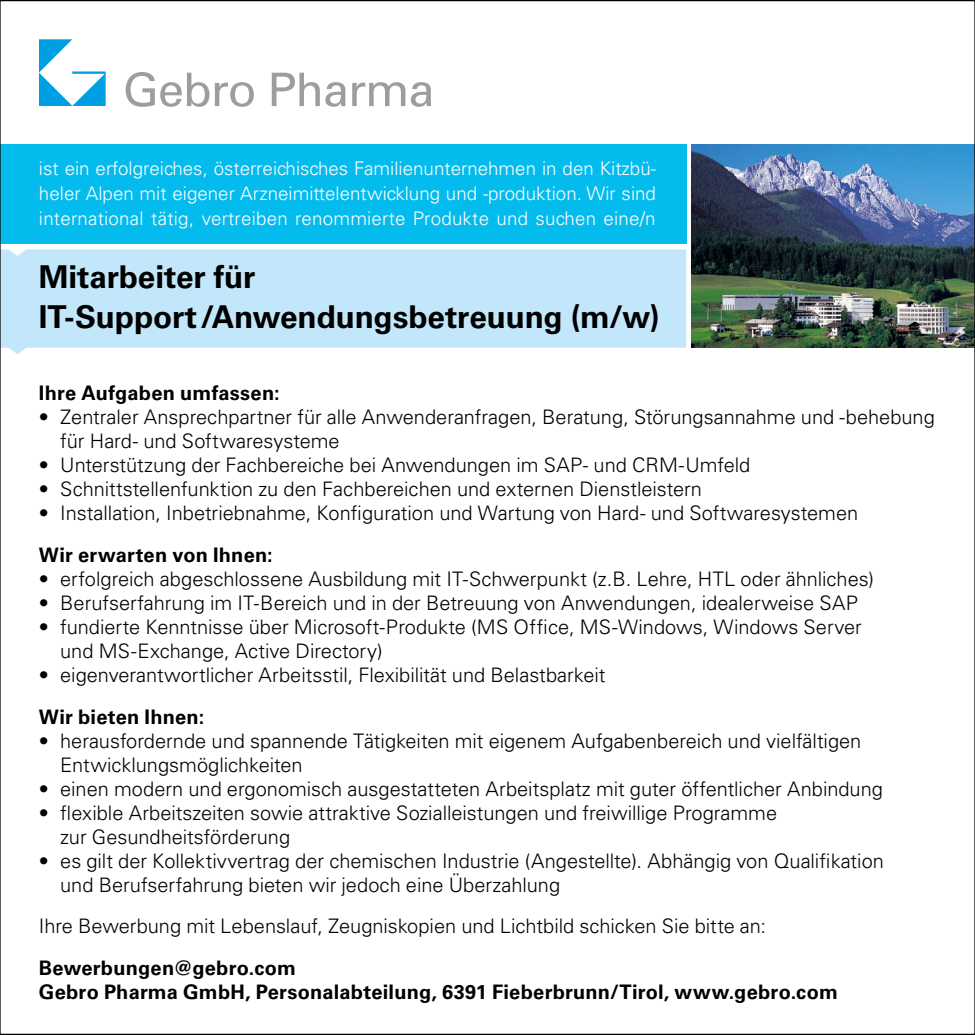
<style>
.page{position:relative;width:975px;height:1035px;background:#fff}
.page>*{position:absolute;margin:0;border:0;box-sizing:border-box;transform-origin:0 0}
.t1{font:700 31.5px/40px "Univers LT Std";letter-spacing:-.005em;color:#000}
.t2{font:300 20px/24px "Univers LT Std";color:#000}
.t3{font:700 20px/24px "Univers LT Std";letter-spacing:.01em;color:#000}
.t4{font:300 18.75px/25px "Univers LT Std";letter-spacing:.01em;color:#fff;text-align:justify}
</style>
<div class="page">
<div style="left:0;top:144px;width:686px;height:100px;background:#04bbee"></div>
<svg style="left:2px;top:249px;width:684px;height:105px;background:#c5e7fa"></svg>
<svg style="left:126px;top:72px;width:83px;height:35px"></svg>
<svg style="left:215px;top:82px;width:39px;height:25px"></svg>
<svg style="left:272px;top:72px;width:73px;height:35px"></svg>
<svg style="left:352px;top:82px;width:53px;height:24px"></svg>
<svg style="left:411px;top:82px;width:20px;height:25px"></svg>
<svg style="left:39px;top:39px;width:67px;height:67px"></svg>
<hr style="left:72px;top:71px;width:34px;height:3px;background:#009ee3">
<img style="left:692px;top:144px;width:281px;height:204px">
<p class="t4" style="left:39px;top:155px;width:618px">ist ein erfolgreiches, österreichisches Familienunternehmen in den Kitzbü&shy;heler Alpen mit eigener Arzneimittelentwicklung und -produktion. Wir sind international tätig, vertreiben renommierte Produkte und suchen eine/n</p>
<h1 class="t1" style="left:39px;top:257px;width:622px">Mitarbeiter für<br>IT-Support/Anwendungsbetreuung (m/w)</h1>
<p class="t3" style="left:39px;top:381px;width:242px">Ihre Aufgaben umfassen:</p>
<p class="t2" style="left:60px;top:405px;width:876px;text-indent:-21px">• Zentraler Ansprechpartner für alle Anwenderanfragen, Beratung, Störungsannahme und -behebung für Hard- und Softwaresysteme</p>
<p class="t2" style="left:39px;top:453px;width:713px">• Unterstützung der Fachbereiche bei Anwendungen im SAP- und CRM-Umfeld</p>
<p class="t2" style="left:39px;top:477px;width:664px">• Schnittstellenfunktion zu den Fachbereichen und externen Dienstleistern</p>
<p class="t2" style="left:39px;top:501px;width:821px">• Installation, Inbetriebnahme, Konfiguration und Wartung von Hard- und Softwaresystemen</p>
<p class="t3" style="left:39px;top:543px;width:235px">Wir erwarten von Ihnen:</p>
<p class="t2" style="left:39px;top:567px;width:836px">• erfolgreich abgeschlossene Ausbildung mit IT-Schwerpunkt (z.B. Lehre, HTL oder ähnliches)</p>
<p class="t2" style="left:39px;top:591px;width:820px">• Berufserfahrung im IT-Bereich und in der Betreuung von Anwendungen, idealerweise SAP</p>
<p class="t2" style="left:60px;top:615px;width:803px;text-indent:-21px">• fundierte Kenntnisse über Microsoft-Produkte (MS Office, MS-Windows, Windows Server und MS-Exchange, Active Directory)</p>
<p class="t2" style="left:39px;top:663px;width:568px">• eigenverantwortlicher Arbeitsstil, Flexibilität und Belastbarkeit</p>
<p class="t3" style="left:39px;top:704px;width:167px">Wir bieten Ihnen:</p>
<p class="t2" style="left:60px;top:728px;width:802px;text-indent:-21px">• herausfordernde und spannende Tätigkeiten mit eigenem Aufgabenbereich und vielfältigen<br>Entwicklungsmöglichkeiten</p>
<p class="t2" style="left:39px;top:776px;width:845px">• einen modern und ergonomisch ausgestatteten Arbeitsplatz mit guter öffentlicher Anbindung</p>
<p class="t2" style="left:60px;top:800px;width:718px;text-indent:-21px">• flexible Arbeitszeiten sowie attraktive Sozialleistungen und freiwillige Programme zur Gesundheitsförderung</p>
<p class="t2" style="left:60px;top:848px;width:825px;text-indent:-21px">• es gilt der Kollektivvertrag der chemischen Industrie (Angestellte). Abhängig von Qualifikation und Berufserfahrung bieten wir jedoch eine Überzahlung</p>
<p class="t2" style="left:39px;top:914px;width:729px">Ihre Bewerbung mit Lebenslauf, Zeugniskopien und Lichtbild schicken Sie bitte an:</p>
<p class="t3" style="left:39px;top:955px;width:800px">Bewerbungen@gebro.com<br>Gebro Pharma GmbH, Personalabteilung, 6391 Fieberbrunn/Tirol, www.gebro.com</p>
</div>
